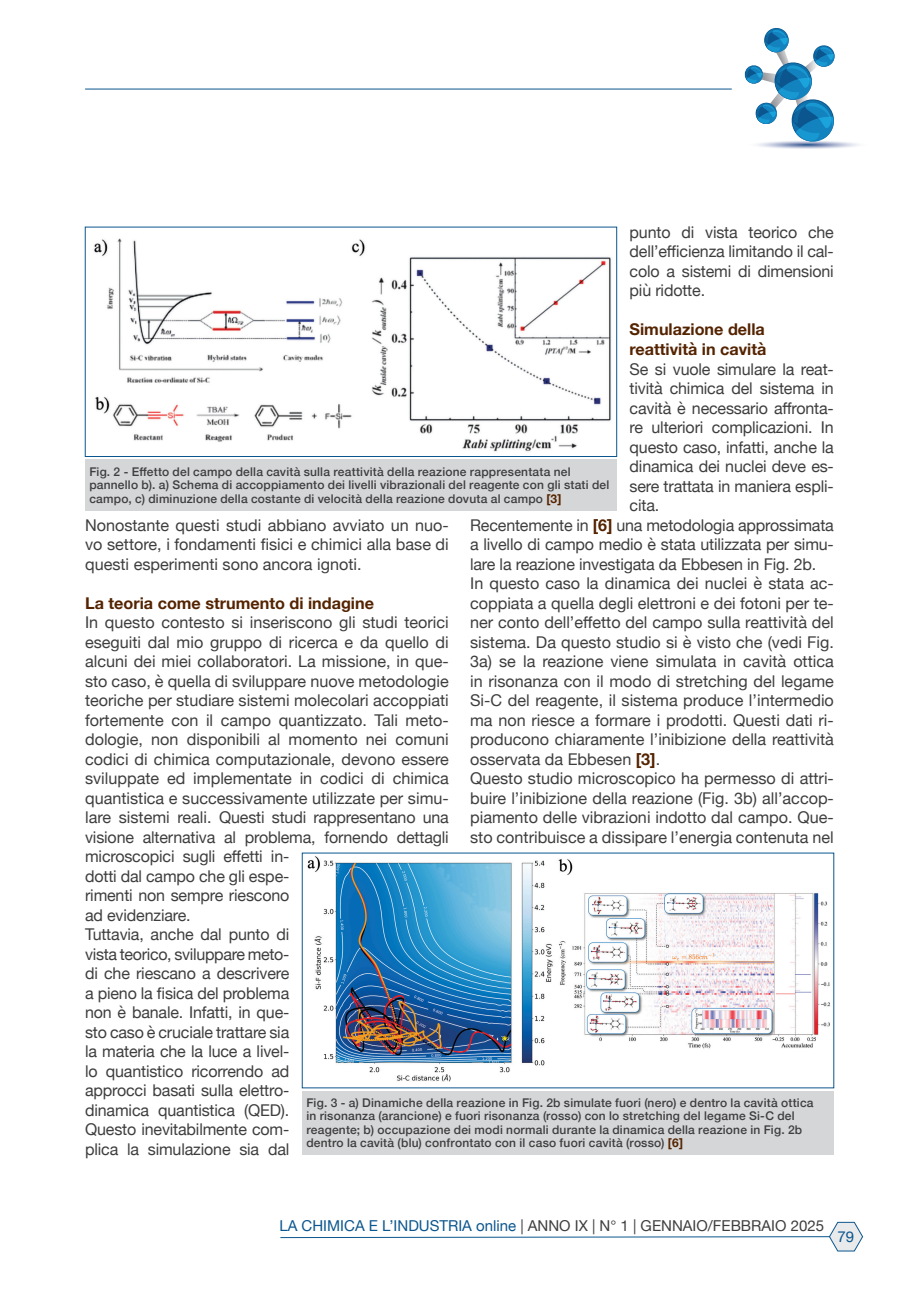
<style>
.page{position:relative;width:919px;height:1289px;background:#fff}
.page>*{position:absolute;margin:0;border:0;box-sizing:border-box;transform-origin:0 0}
.Body_Text_2{font:16.2px/19.5px "Helvetica Neue";color:#3e3e3f;text-align:justify}
.Body_Text_2-2{font:700 16.2px "Helvetica Neue";color:#542300}
.t1{font:15px "Helvetica Neue";color:#3e3e3f}
.t2{font:15px "Helvetica Neue";color:#0b568e}
.Dida{font:500 12px/13.5px "Helvetica Neue";letter-spacing:.015em;color:#3e3e3f}
.s1{font-weight:700;color:#542300}
.s2{color:#0b568e}
</style>
<div class="page">
<hr style="left:85px;top:89px;width:646px;height:1px;background:#0b568e">
<svg style="left:744px;top:28px;width:114px;height:121px"></svg>
<svg style="left:280px;top:1222px;width:582px;height:29px"></svg>
<img style="left:94px;top:238px;width:518px;height:214px">
<div style="left:85px;top:460px;width:531px;height:51px;background:#d5d6d8"></div>
<img style="left:307px;top:856px;width:524px;height:226px">
<div style="left:302px;top:1091px;width:531px;height:63px;background:#d5d6d8"></div>
<p class="Body_Text_2" style="left:629px;top:223px;width:206px">punto di vista teorico che dell’efficienza limitando il cal&shy;colo a sistemi di dimensioni più ridotte.</p>
<p class="Body_Text_2-2" style="left:629px;top:317px;width:137px">Simulazione della</p>
<p class="Body_Text_2-2" style="left:629px;top:336px;width:138px">reattività in cavità</p>
<p class="Body_Text_2" style="left:629px;top:360px;width:206px">Se si vuole simulare la reat&shy;tività chimica del sistema in cavità è necessario affronta&shy;re ulteriori complicazioni. In questo caso, infatti, anche la dinamica dei nuclei deve es&shy;sere trattata in maniera espli&shy;cita.</p>
<p class="Body_Text_2" style="left:470px;top:516px;width:365px">Recentemente in <span class="s1">[6]</span> una metodologia approssimata a livello di campo medio è stata utilizzata per simu&shy;lare la reazione investigata da Ebbesen in Fig. 2b.</p>
<p class="Body_Text_2" style="left:470px;top:574px;width:365px">In questo caso la dinamica dei nuclei è stata ac&shy;coppiata a quella degli elettroni e dei fotoni per te&shy;ner conto dell’effetto del campo sulla reattività del sistema. Da questo studio si è visto che (vedi Fig.<br>3a) se la reazione viene simulata in cavità ottica in risonanza con il modo di stretching del legame Si-C del reagente, il sistema produce l’intermedio ma non riesce a formare i prodotti. Questi dati ri&shy;producono chiaramente l’inibizione della reattività osservata da Ebbesen <span class="s1">[3]</span>.</p>
<p class="Body_Text_2" style="left:470px;top:769px;width:365px">Questo studio microscopico ha permesso di attri&shy;buire l’inibizione della reazione (Fig. 3b) all’accop&shy;piamento delle vibrazioni indotto dal campo. Que&shy;sto contribuisce a dissipare l’energia contenuta nel</p>
<p class="Dida" style="left:89px;top:463px;width:521px">Fig. 2 - Effetto del campo della cavità sulla reattività della reazione rappresentata nel pannello b). a) Schema di accoppiamento dei livelli vibrazionali del reagente con gli stati del campo, c) diminuzione della costante di velocità della reazione dovuta al campo <span class="s1">[3]</span></p>
<p class="Body_Text_2" style="left:85px;top:516px;width:365px">Nonostante questi studi abbiano avviato un nuo&shy;vo settore, i fondamenti fisici e chimici alla base di questi esperimenti sono ancora ignoti.</p>
<p class="Body_Text_2-2" style="left:85px;top:590px;width:290px">La teoria come strumento di indagine</p>
<p class="Body_Text_2" style="left:85px;top:613px;width:365px;text-align:left">In questo contesto si inseriscono gli studi teorici eseguiti dal mio gruppo di ricerca e da quello di alcuni dei miei collaboratori. La missione, in que&shy;sto caso, è quella di sviluppare nuove metodologie teoriche per studiare sistemi molecolari accoppiati fortemente con il campo quantizzato. Tali meto&shy;dologie, non disponibili al momento nei comuni codici di chimica computazionale, devono essere sviluppate ed implementate in codici di chimica quantistica e successivamente utilizzate per simu&shy;lare sistemi reali. Questi studi rappresentano una visione alternativa al problema, fornendo dettagli microscopici sugli effetti in-<br>dotti dal campo che gli espe-<br>rimenti non sempre riescono<br>ad evidenziare.</p>
<p class="Body_Text_2" style="left:85px;top:925px;width:206px">Tuttavia, anche dal punto di vista teorico, sviluppare meto&shy;di che riescano a descrivere a pieno la fisica del problema non è banale. Infatti, in que&shy;sto caso è cruciale trattare sia la materia che la luce a livel&shy;lo quantistico ricorrendo ad approcci basati sulla elettro&shy;dinamica quantistica (QED).<br>Questo inevitabilmente com&shy;plica la simulazione sia dal</p>
<p class="Dida" style="left:306px;top:1094px;width:508px">Fig. 3 - a) Dinamiche della reazione in Fig. 2b simulate fuori (nero) e dentro la cavità ottica in risonanza (arancione) e fuori risonanza (rosso) con lo stretching del legame Si-C del reagente; b) occupazione dei modi normali durante la dinamica della reazione in Fig. 2b dentro la cavità (blu) confrontato con il caso fuori cavità (rosso) <span class="s1">[6]</span></p>
<p class="t1" style="left:279px;top:1214px;width:546px"><span class="s2">LA CHIMICA E L’INDUSTRIA online</span> | ANNO IX | N° 1 | GENNAIO/FEBBRAIO 2025</p>
<p class="t2" style="left:837px;top:1225px;width:18px">79</p>
</div>
